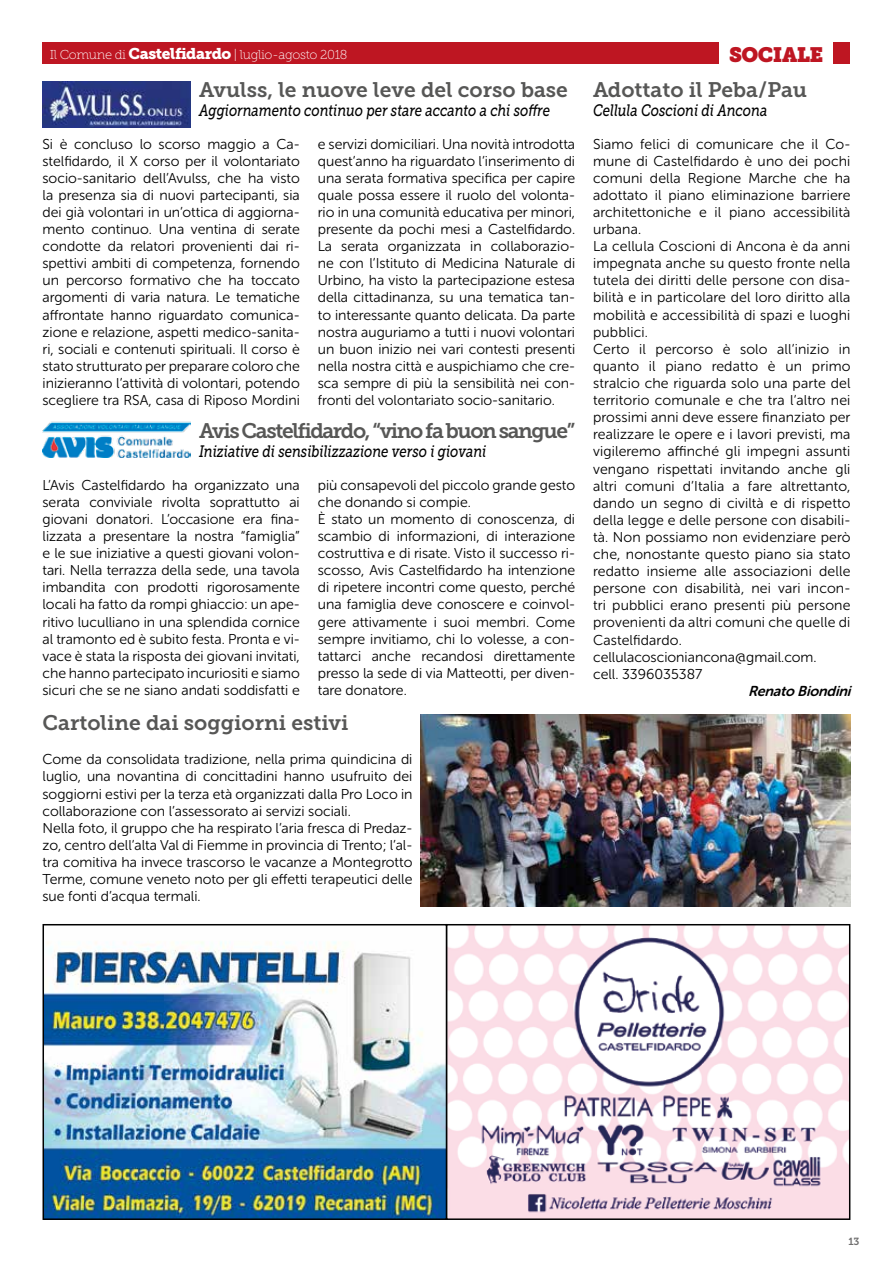
<style>
.page{position:relative;width:893px;height:1263px;background:#fff}
.page>*{position:absolute;margin:0;border:0;box-sizing:border-box;transform-origin:0 0}
.t1{font:21px "Museo Slab 700";color:#575756}
.t2{font:21px "Museo Slab 700";letter-spacing:-.065em;color:#575756}
.t3{font:20.7px "Museo Slab";letter-spacing:-.025em;color:#be1622}
.t4{font:italic 16.5px "Museo Slab 500";color:#000;scale:.8 1}
.t5{font:14.25px/17.1px "Museo Sans Rounded 300";color:#000;text-align:justify}
.t6{font:italic 14.25px "Museo Sans Rounded 700";color:#000}
.t7{font:12.9px "Museo Slab 100";letter-spacing:-.025em;color:#fff}
.t8{font:10.35px "Museo Slab 700";color:#706f6f}
.s1{font-family:"Museo Slab 900";font-size:15.45px}
</style>
<div class="page">
<div style="left:43px;top:43px;width:807px;height:21px;background:#be1622"></div>
<div style="left:720px;top:37px;width:113px;height:35px;background:#fff"></div>
<img style="left:46px;top:927px;width:801px;height:290px">
<div style="left:446px;top:924px;width:404px;height:296px;border:2px solid #000"></div>
<div style="left:43px;top:924px;width:404px;height:296px;border:2px solid #000"></div>
<img style="left:421px;top:714px;width:429px;height:192px">
<img style="left:43px;top:81px;width:148px;height:46px">
<img style="left:43px;top:421px;width:148px;height:36px">
<p class="t7" style="left:50px;top:48px;width:299px">Il Comune di <span class="s1">Castelfidardo</span> | luglio-agosto 2018</p>
<h2 class="t3" style="left:729px;top:43px;width:96px">SOCIALE</h2>
<h1 class="t1" style="left:199px;top:78px;width:370px">Avulss, le nuove leve del corso base</h1>
<p class="t4" style="left:199px;top:101px;width:440px">Aggiornamento continuo per stare accanto a chi soffre</p>
<p class="t5" style="left:43px;top:135px;width:259px">Si è concluso lo scorso maggio a Ca&shy;stelfidardo, il X corso per il volontariato socio-sanitario dell’Avulss, che ha visto la presenza sia di nuovi partecipanti, sia dei già volontari in un’ottica di aggiorna&shy;mento continuo. Una ventina di serate condotte da relatori provenienti dai ri&shy;spettivi ambiti di competenza, fornendo un percorso formativo che ha toccato argomenti di varia natura. Le tematiche affrontate hanno riguardato comunica&shy;zione e relazione, aspetti medico-sanita&shy;ri, sociali e contenuti spirituali. Il corso è stato strutturato per preparare coloro che inizieranno l’attività di volontari, potendo scegliere tra RSA, casa di Riposo Mordini</p>
<p class="t5" style="left:318px;top:135px;width:259px">e servizi domiciliari. Una novità introdotta quest’anno ha riguardato l’inserimento di una serata formativa specifica per capire quale possa essere il ruolo del volonta&shy;rio in una comunità educativa per minori, presente da pochi mesi a Castelfidardo.<br>La serata organizzata in collaborazio&shy;ne con l’Istituto di Medicina Naturale di Urbino, ha visto la partecipazione estesa della cittadinanza, su una tematica tan&shy;to interessante quanto delicata. Da parte nostra auguriamo a tutti i nuovi volontari un buon inizio nei vari contesti presenti nella nostra città e auspichiamo che cre&shy;sca sempre di più la sensibilità nei con&shy;fronti del volontariato socio-sanitario.</p>
<h1 class="t2" style="left:199px;top:419px;width:378px">Avis Castelfidardo, “vino fa buon sangue”</h1>
<p class="t4" style="left:199px;top:442px;width:361px">Iniziative di sensibilizzazione verso i giovani</p>
<p class="t5" style="left:43px;top:476px;width:259px">L’Avis Castelfidardo ha organizzato una serata conviviale rivolta soprattutto ai giovani donatori. L’occasione era fina&shy;lizzata a presentare la nostra “famiglia” e le sue iniziative a questi giovani volon&shy;tari. Nella terrazza della sede, una tavola imbandita con prodotti rigorosamente locali ha fatto da rompi ghiaccio: un ape&shy;ritivo luculliano in una splendida cornice al tramonto ed è subito festa. Pronta e vi&shy;vace è stata la risposta dei giovani invitati, che hanno partecipato incuriositi e siamo sicuri che se ne siano andati soddisfatti e</p>
<p class="t5" style="left:318px;top:476px;width:259px;text-align:left">più consapevoli del piccolo grande gesto che donando si compie.<br>È stato un momento di conoscenza, di scambio di informazioni, di interazione costruttiva e di risate. Visto il successo ri&shy;scosso, Avis Castelfidardo ha intenzione di ripetere incontri come questo, perché una famiglia deve conoscere e coinvol&shy;gere attivamente i suoi membri. Come sempre invitiamo, chi lo volesse, a con&shy;tattarci anche recandosi direttamente presso la sede di via Matteotti, per diven&shy;tare donatore.</p>
<h1 class="t1" style="left:593px;top:78px;width:215px">Adottato il Peba/Pau</h1>
<p class="t4" style="left:593px;top:101px;width:219px">Cellula Coscioni di Ancona</p>
<p class="t5" style="left:593px;top:135px;width:259px;text-align:left">Siamo felici di comunicare che il Co&shy;mune di Castelfidardo è uno dei pochi comuni della Regione Marche che ha adottato il piano eliminazione barriere architettoniche e il piano accessibilità urbana.<br>La cellula Coscioni di Ancona è da anni impegnata anche su questo fronte nella tutela dei diritti delle persone con disa&shy;bilità e in particolare del loro diritto alla mobilità e accessibilità di spazi e luoghi pubblici.<br>Certo il percorso è solo all’inizio in quanto il piano redatto è un primo stralcio che riguarda solo una parte del territorio comunale e che tra l’altro nei prossimi anni deve essere finanziato per realizzare le opere e i lavori previsti, ma vigileremo affinché gli impegni assunti vengano rispettati invitando anche gli altri comuni d’Italia a fare altrettanto, dando un segno di civiltà e di rispetto della legge e delle persone con disabili&shy;tà. Non possiamo non evidenziare però che, nonostante questo piano sia stato redatto insieme alle associazioni delle persone con disabilità, nei vari incon&shy;tri pubblici erano presenti più persone provenienti da altri comuni che quelle di Castelfidardo. cellulacoscioniancona@gmail.com.<br>cell. 3396035387</p>
<p class="t6" style="left:748px;top:683px;width:108px">Renato Biondini</p>
<h1 class="t1" style="left:43px;top:711px;width:308px">Cartoline dai soggiorni estivi</h1>
<p class="t5" style="left:43px;top:751px;width:371px;text-align:left">Come da consolidata tradizione, nella prima quindicina di luglio, una novantina di concittadini hanno usufruito dei soggiorni estivi per la terza età organizzati dalla Pro Loco in collaborazione con l’assessorato ai servizi sociali.<br>Nella foto, il gruppo che ha respirato l’aria fresca di Predaz&shy;zo, centro dell’alta Val di Fiemme in provincia di Trento; l’al&shy;tra comitiva ha invece trascorso le vacanze a Montegrotto Terme, comune veneto noto per gli effetti terapeutici delle sue fonti d’acqua termali.</p>
<p class="t8" style="left:848px;top:1236px;width:13px">13</p>
</div>
